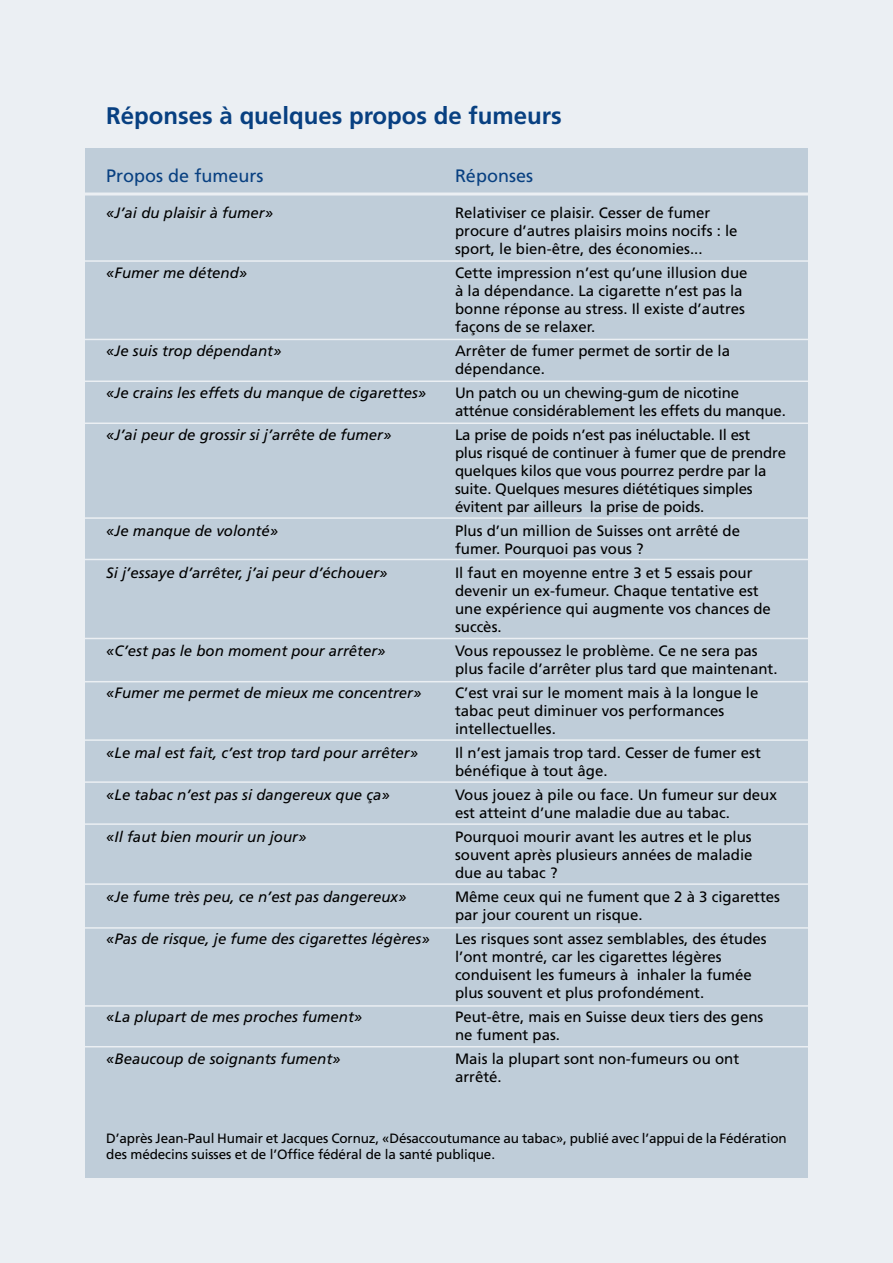
<style>
.page{position:relative;width:893px;height:1263px;background:#ebeff3}
.page>*{position:absolute;margin:0;border:0;box-sizing:border-box;transform-origin:0 0}
.t1{font:700 24px "Frutiger";color:#084081}
.t2{font:18px "Frutiger";color:#084081}
.t3{font:15px/18px "Frutiger";color:#000}
.t4{font:italic 15px "Frutiger";color:#000}
.t5{font:13.5px/16.2px "Frutiger";letter-spacing:-.01em;color:#000}
</style>
<div class="page">
<div style="left:85px;top:149px;width:723px;height:1029px;background:#bfcdd9"></div>
<hr style="left:72px;top:193px;width:760px;height:3px;background:#ebeff3">
<hr style="left:72px;top:260px;width:760px;height:2px;background:#ebeff3">
<hr style="left:72px;top:339px;width:760px;height:1px;background:#ebeff3">
<hr style="left:72px;top:380px;width:760px;height:2px;background:#ebeff3">
<hr style="left:72px;top:422px;width:760px;height:2px;background:#ebeff3">
<hr style="left:72px;top:517px;width:760px;height:2px;background:#ebeff3">
<hr style="left:72px;top:559px;width:760px;height:1px;background:#ebeff3">
<hr style="left:72px;top:638px;width:760px;height:1px;background:#ebeff3">
<hr style="left:72px;top:681px;width:760px;height:1px;background:#ebeff3">
<hr style="left:72px;top:739px;width:760px;height:2px;background:#ebeff3">
<hr style="left:72px;top:781px;width:760px;height:2px;background:#ebeff3">
<hr style="left:72px;top:823px;width:760px;height:2px;background:#ebeff3">
<hr style="left:72px;top:883px;width:760px;height:2px;background:#ebeff3">
<hr style="left:72px;top:927px;width:760px;height:2px;background:#ebeff3">
<hr style="left:72px;top:1005px;width:760px;height:2px;background:#ebeff3">
<hr style="left:72px;top:1046px;width:760px;height:1px;background:#ebeff3">
<h1 class="t1" style="left:106px;top:106px;width:457px">Réponses à quelques propos de fumeurs</h1>
<p class="t2" style="left:106px;top:168px;width:159px">Propos de fumeurs</p>
<p class="t2" style="left:455px;top:168px;width:80px">Réponses</p>
<p class="t4" style="left:106px;top:207px;width:168px">«J’ai du plaisir à fumer»</p>
<p class="t3" style="left:455px;top:205px;width:284px">Relativiser ce plaisir. Cesser de fumer procure d’autres plaisirs moins nocifs : le sport, le bien-être, des économies...</p>
<p class="t4" style="left:106px;top:267px;width:142px">«Fumer me détend»</p>
<p class="t3" style="left:455px;top:265px;width:294px">Cette impression n’est qu’une illusion due à la dépendance. La cigarette n’est pas la bonne réponse au stress. Il existe d’autres façons de se relaxer.</p>
<p class="t4" style="left:106px;top:345px;width:177px">«Je suis trop dépendant»</p>
<p class="t3" style="left:455px;top:343px;width:277px">Arrêter de fumer permet de sortir de la dépendance.</p>
<p class="t4" style="left:106px;top:387px;width:321px">«Je crains les effets du manque de cigarettes»</p>
<p class="t3" style="left:455px;top:385px;width:332px">Un patch ou un chewing-gum de nicotine atténue considérablement les effets du manque.</p>
<p class="t4" style="left:106px;top:429px;width:287px">«J’ai peur de grossir si j’arrête de fumer»</p>
<p class="t3" style="left:455px;top:427px;width:333px">La prise de poids n’est pas inéluctable. Il est<br>plus risqué de continuer à fumer que de prendre quelques kilos que vous pourrez perdre par la suite. Quelques mesures diététiques simples évitent par ailleurs la prise de poids.</p>
<p class="t4" style="left:106px;top:525px;width:173px">«Je manque de volonté»</p>
<p class="t3" style="left:455px;top:523px;width:287px">Plus d’un million de Suisses ont arrêté de fumer. Pourquoi pas vous ?</p>
<p class="t4" style="left:106px;top:567px;width:283px">Si j’essaye d’arrêter, j’ai peur d’échouer»</p>
<p class="t3" style="left:455px;top:565px;width:317px">Il faut en moyenne entre 3 et 5 essais pour devenir un ex-fumeur. Chaque tentative est une expérience qui augmente vos chances de succès.</p>
<p class="t4" style="left:106px;top:645px;width:281px">«C’est pas le bon moment pour arrêter»</p>
<p class="t3" style="left:455px;top:643px;width:324px">Vous repoussez le problème. Ce ne sera pas plus facile d’arrêter plus tard que maintenant.</p>
<p class="t4" style="left:106px;top:687px;width:317px">«Fumer me permet de mieux me concentrer»</p>
<p class="t3" style="left:455px;top:685px;width:305px">C’est vrai sur le moment mais à la longue le tabac peut diminuer vos performances intellectuelles.</p>
<p class="t4" style="left:106px;top:747px;width:313px">«Le mal est fait, c’est trop tard pour arrêter»</p>
<p class="t3" style="left:455px;top:745px;width:307px">Il n’est jamais trop tard. Cesser de fumer est bénéfique à tout âge.</p>
<p class="t4" style="left:106px;top:789px;width:285px">«Le tabac n’est pas si dangereux que ça»</p>
<p class="t3" style="left:455px;top:787px;width:323px">Vous jouez à pile ou face. Un fumeur sur deux est atteint d’une maladie due au tabac.</p>
<p class="t4" style="left:106px;top:831px;width:202px">«Il faut bien mourir un jour»</p>
<p class="t3" style="left:455px;top:829px;width:299px;text-align:justify">Pourquoi mourir avant les autres et le plus souvent après plusieurs années de maladie due au tabac ?</p>
<p class="t4" style="left:106px;top:891px;width:302px">«Je fume très peu, ce n’est pas dangereux»</p>
<p class="t3" style="left:455px;top:889px;width:327px">Même ceux qui ne fument que 2 à 3 cigarettes par jour courent un risque.</p>
<p class="t4" style="left:106px;top:933px;width:325px">«Pas de risque, je fume des cigarettes légères»</p>
<p class="t3" style="left:455px;top:931px;width:313px">Les risques sont assez semblables, des études l’ont montré, car les cigarettes légères conduisent les fumeurs à inhaler la fumée plus souvent et plus profondément.</p>
<p class="t4" style="left:106px;top:1011px;width:257px">«La plupart de mes proches fument»</p>
<p class="t3" style="left:455px;top:1009px;width:310px">Peut-être, mais en Suisse deux tiers des gens ne fument pas.</p>
<p class="t4" style="left:106px;top:1053px;width:236px">«Beaucoup de soignants fument»</p>
<p class="t3" style="left:455px;top:1051px;width:286px">Mais la plupart sont non-fumeurs ou ont arrêté.</p>
<p class="t5" style="left:106px;top:1131px;width:682px">D’après Jean-Paul Humair et Jacques Cornuz, «Désaccoutumance au tabac», publié avec l’appui de la Fédération des médecins suisses et de l’Office fédéral de la santé publique.</p>
</div>
